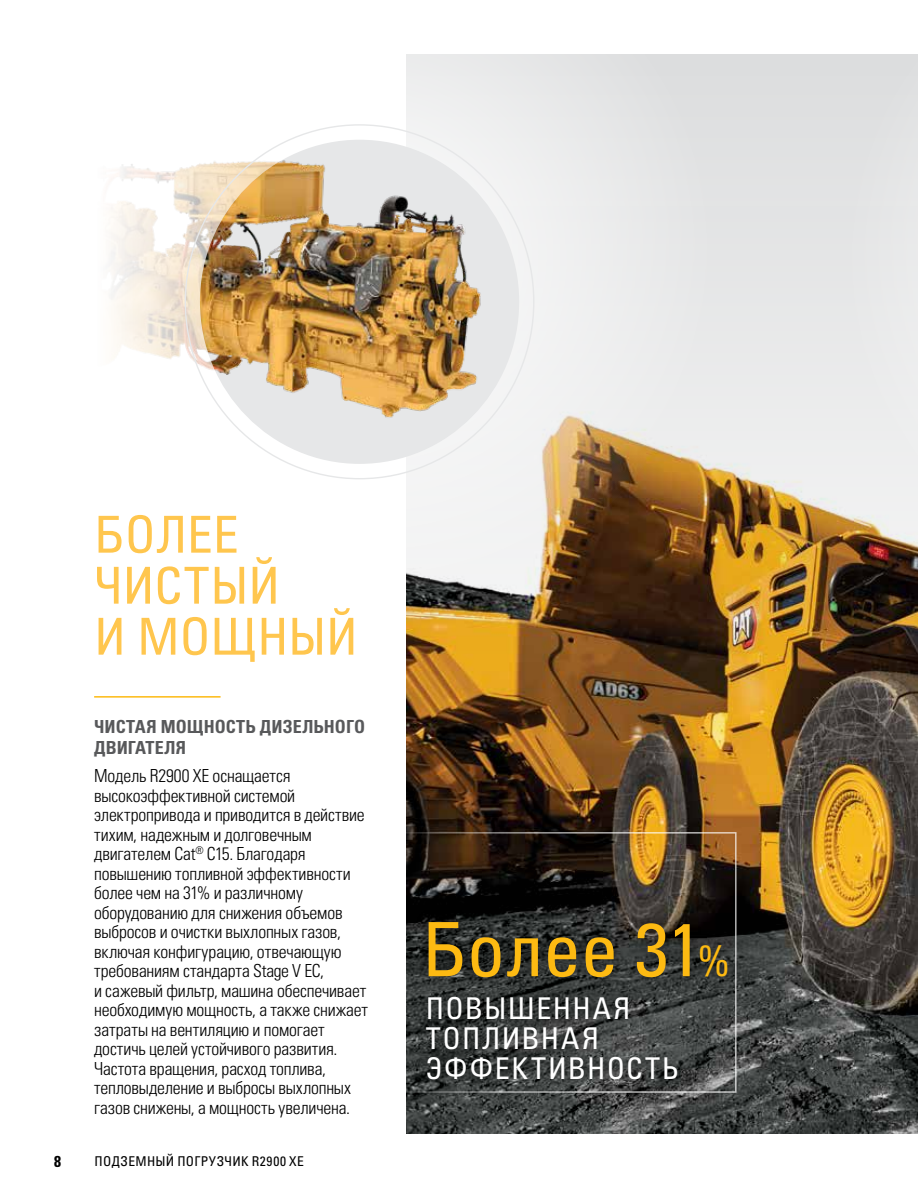
<style>
.page{position:relative;width:918px;height:1188px;background:#fff}
.page>*{position:absolute;margin:0;border:0;box-sizing:border-box;transform-origin:0 0}
.Copy{font:condensed 75px "Univers LTCYR 57";color:#fdba12}
.Copy-2{font:condensed 51px/51px "Univers LTCYR 57";letter-spacing:-.005em;color:#ffc64e}
.Copy-3{font:condensed 30px/30px "Univers LTCYR 57";letter-spacing:.045em;color:#fff}
.Copy-4{font:18px/19.5px "Univers LTCYR 47 Light Cond";letter-spacing:-.01em;color:#000}
.Copy-5{font:18px/20.7px "Univers LTCYR 67 Bold Cond";letter-spacing:.005em;color:#58595b}
.t1{font:15.75px "Univers LTCYR 67 Bold Cond";color:#000}
.t2{font:condensed 13.5px "Univers LTCYR 57";letter-spacing:.03em;color:#000}
.s1{font-size:43.5px}
</style>
<div class="page">
<img style="left:406px;top:847px;width:512px;height:287px">
<img style="left:406px;top:54px;width:512px;height:793px">
<svg style="left:840px;top:54px;width:78px;height:559px;background:#cfccc9"></svg>
<svg style="left:289px;top:54px;width:429px;height:547px;fill:#ececec"></svg>
<img style="left:111px;top:86px;width:392px;height:288px">
<img style="left:200px;top:140px;width:303px;height:324px">
<div style="left:414px;top:910px;width:326px;height:182px;background:#000;opacity:.58"></div>
<hr style="left:94px;top:696px;width:127px;height:2px;background:#fdba12">
<div style="left:390px;top:832px;width:347px;height:261px;border:2px solid #fff"></div>
<p class="Copy-2" style="left:94px;top:508px;width:265px">БОЛЕЕ<br>ЧИСТЫЙ<br>И МОЩНЫЙ</p>
<p class="Copy-5" style="left:94px;top:716px;width:273px">ЧИСТАЯ МОЩНОСТЬ ДИЗЕЛЬНОГО<br>ДВИГАТЕЛЯ</p>
<p class="Copy-4" style="left:94px;top:765px;width:276px">Модель R2900 XE оснащается высокоэффективной системой электропривода и приводится в действие тихим, надежным и долговечным двигателем Cat<sup>®</sup> C15. Благодаря повышению топливной эффективности более чем на 31% и различному оборудованию для снижения объемов выбросов и очистки выхлопных газов, включая конфигурацию, отвечающую требованиям стандарта Stage V ЕС,<br>и сажевый фильтр, машина обеспечивает необходимую мощность, а также снижает затраты на вентиляцию и помогает достичь целей устойчивого развития.<br>Частота вращения, расход топлива, тепловыделение и выбросы выхлопных газов снижены, а мощность увеличена.</p>
<p class="t1" style="left:54px;top:1152px;width:8px">8</p>
<p class="t2" style="left:94px;top:1153px;width:211px">ПОДЗЕМНЫЙ ПОГРУЗЧИК R2900 XE</p>
<p class="Copy" style="left:422px;top:902px;width:310px">Более 31<span class="s1">%</span></p>
<p class="Copy-3" style="left:426px;top:993px;width:255px">ПОВЫШЕННАЯ<br>ТОПЛИВНАЯ<br>ЭФФЕКТИВНОСТЬ</p>
</div>
